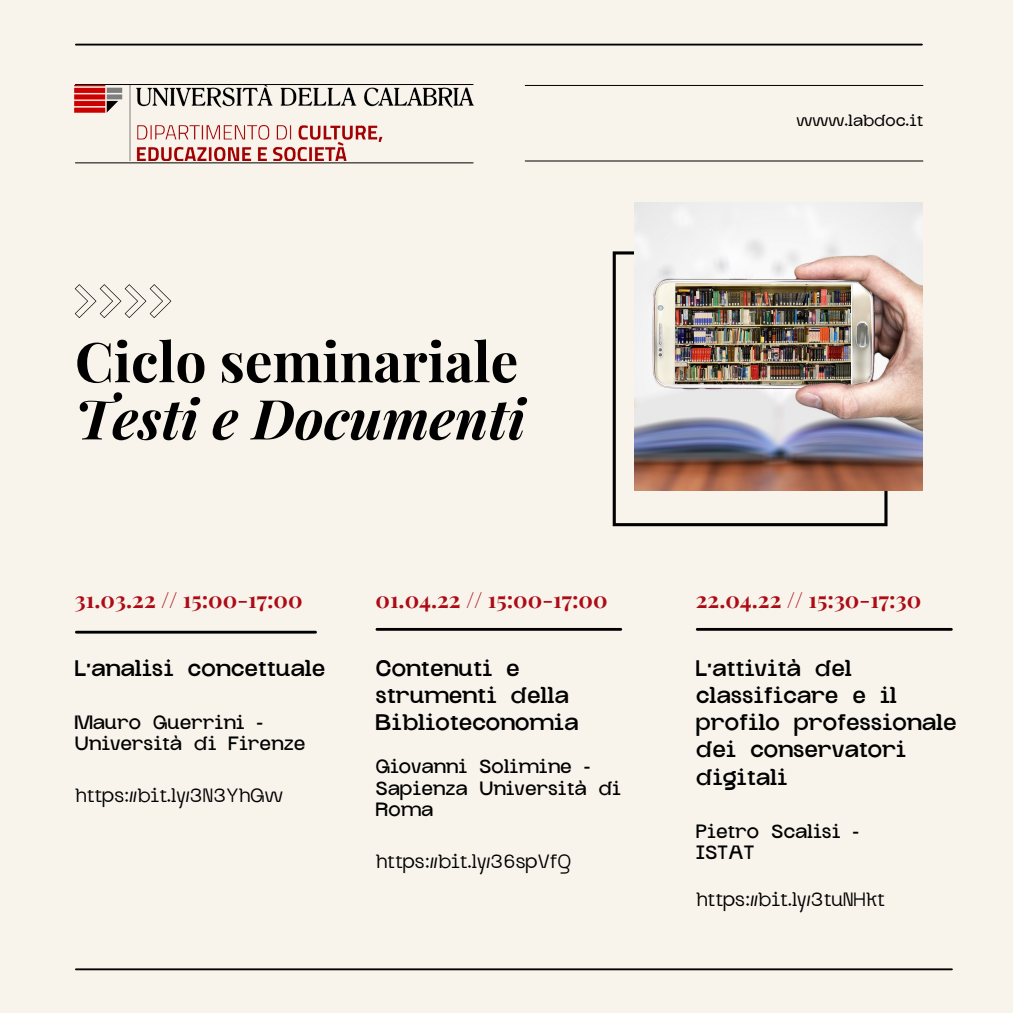
<style>
.page{position:relative;width:1013px;height:1013px;background:#fff}
.page>*{position:absolute;margin:0;border:0;box-sizing:border-box;transform-origin:0 0}
.t1{font:700 55px "Playfair Display";color:#000}
.t2{font:italic 700 55px "Playfair Display";color:#000}
.t3{font:700 22.5px "Playfair Display";color:#ad0c17}
.t4{font:900 17.5px/27.2px "Glock Grotesque";color:#000}
.t5{font:700 15px/21.5px "Glock Grotesque";color:#000}
.t6{font:15px "Glock Grotesque";color:#000}
.t7{font:500 12.5px "Glock Grotesque";color:#000}
</style>
<div class="page">
<div style="left:0;top:0;width:1012px;height:1012px;background:#f8f4eb"></div>
<hr style="left:76px;top:630px;width:239px;height:3px;background:#000">
<hr style="left:76px;top:44px;width:845px;height:2px;background:#000">
<hr style="left:76px;top:968px;width:875px;height:2px;background:#000">
<hr style="left:75px;top:84px;width:398px;height:1px;background:#000">
<hr style="left:525px;top:85px;width:397px;height:1px;background:#000">
<hr style="left:525px;top:160px;width:397px;height:1px;background:#000">
<hr style="left:377px;top:628px;width:243px;height:2px;background:#000">
<hr style="left:697px;top:628px;width:254px;height:2px;background:#000">
<svg style="left:612px;top:251px;width:275px;height:275px"></svg>
<img style="left:635px;top:202px;width:287px;height:288px">
<svg style="left:75px;top:284px;width:96px;height:34px"></svg>
<hr style="left:75px;top:162px;width:398px;height:1px;background:#000">
<img style="left:75px;top:86px;width:398px;height:75px">
<p class="t1" style="left:75px;top:323px;width:445px">Ciclo seminariale</p>
<p class="t2" style="left:75px;top:380px;width:452px">Testi e Documenti</p>
<p class="t7" style="left:796px;top:114px;width:128px">www.labdoc.it</p>
<p class="t3" style="left:75px;top:583px;width:229px">31.03.22 // 15:00-17:00</p>
<p class="t3" style="left:375px;top:583px;width:233px">01.04.22 // 15:00-17:00</p>
<p class="t3" style="left:695px;top:583px;width:227px">22.04.22 // 15:30-17:30</p>
<p class="t4" style="left:75px;top:658px;width:251px">L'analisi concettuale</p>
<p class="t4" style="left:375px;top:658px;width:204px">Contenuti e strumenti della<br>Biblioteconomia</p>
<p class="t4" style="left:695px;top:658px;width:262px">L'attività del classificare e il profilo professionale dei conservatori digitali</p>
<p class="t5" style="left:75px;top:715px;width:190px">Mauro Guerrini -</p>
<p class="t5" style="left:75px;top:736px;width:232px">Università di Firenze</p>
<p class="t5" style="left:375px;top:759px;width:216px">Giovanni Solimine -</p>
<p class="t5" style="left:375px;top:780px;width:247px">Sapienza Università di<br>Roma</p>
<p class="t6" style="left:75px;top:789px;width:210px">https://bit.ly/3N3YhGw</p>
<p class="t6" style="left:375px;top:854px;width:197px">https://bit.ly/36spVfQ</p>
<p class="t5" style="left:695px;top:824px;width:165px">Pietro Scalisi -</p>
<p class="t5" style="left:695px;top:845px;width:60px">ISTAT</p>
<p class="t6" style="left:695px;top:892px;width:190px">https://bit.ly/3tuNHkt</p>
</div>
